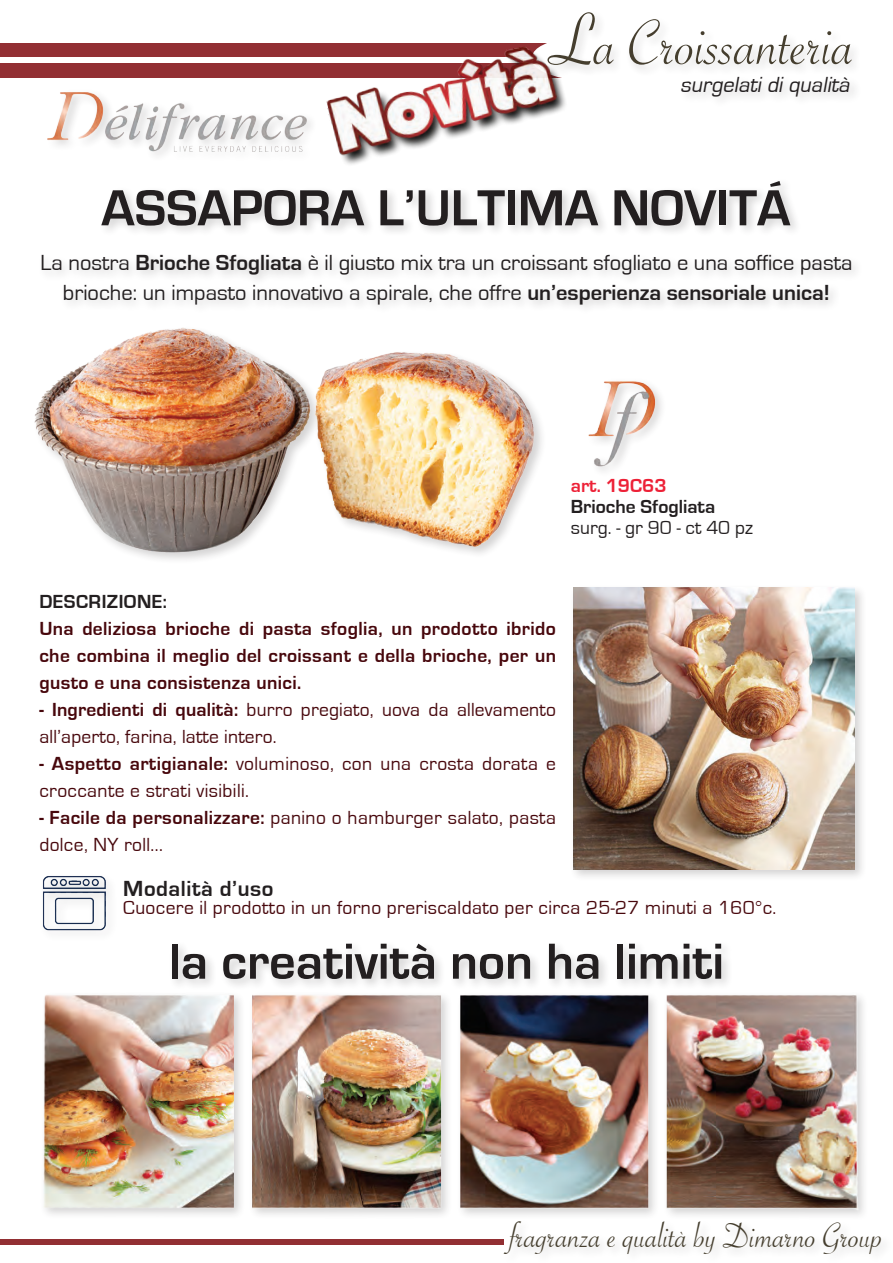
<style>
.page{position:relative;width:893px;height:1263px;background:#fff}
.page>*{position:absolute;margin:0;border:0;box-sizing:border-box;transform-origin:0 0}
.t1{font:68.25px "Savoye Let Plain";color:#453e2e}
.t2{font:700 52.5px "Eurostile";color:#231f20}
.t3{font:37.5px "Savoye Let Plain";color:#453e2e}
.t4{font:22.5px/30px "Eurostile";color:#231f20;text-align:center}
.t5{font:italic 22.5px "Eurostile";color:#231f20}
.t6{font:700 22.5px "Eurostile";letter-spacing:.025em;color:#231f20}
.t7{font:19.5px/27px "Eurostile";letter-spacing:.02em;color:#47070c}
.t8{font:700 19.5px/27px "Eurostile";letter-spacing:.02em;color:#47070c;text-align:justify}
.t9{font:19.5px "Eurostile";color:#231f20}
.t10{font:700 19.5px "Eurostile";color:#231f20}
.t11{font:700 19.5px "Eurostile";letter-spacing:.025em;color:#231f20}
.t12{font:700 19.5px "Eurostile";color:#ed2137}
.s1{font-size:78.75px}
.s2{font-weight:700}
</style>
<div class="page">
<div style="left:678px;top:74px;width:184px;height:35px;background:#fafafa"></div>
<div style="left:0;top:43px;width:570px;height:34px;background:#922f33"></div>
<div style="left:0;top:57px;width:570px;height:6px;background:#fff"></div>
<div style="left:532px;top:32px;width:204px;height:53px;border:12px solid #fff;border-radius:50%"></div>
<div style="left:544px;top:9px;width:319px;height:68px;background:#fefefe"></div>
<div style="left:0;top:1239px;width:503px;height:5px;background:#922f33"></div>
<img style="left:323px;top:43px;width:250px;height:122px">
<img style="left:48px;top:92px;width:258px;height:60px">
<img style="left:43px;top:994px;width:821px;height:221px">
<img style="left:34px;top:327px;width:508px;height:233px">
<img style="left:588px;top:381px;width:74px;height:90px">
<img style="left:42px;top:876px;width:67px;height:55px">
<div style="left:98px;top:178px;width:704px;height:60px;background:#231f20;opacity:.2"></div>
<div style="left:38px;top:251px;width:825px;height:65px;background:#fbfbfb"></div>
<div style="left:569px;top:584px;width:298px;height:298px;background:#231f20;opacity:.2"></div>
<img style="left:573px;top:588px;width:282px;height:282px">
<div style="left:168px;top:940px;width:565px;height:51px;background:#231f20;opacity:.2"></div>
<h1 class="t1" style="left:549px;top:-2px;width:307px"><span class="s1">L</span>a Croissanteria</h1>
<p class="t5" style="left:680px;top:73px;width:176px">surgelatidiqualità</p>
<h2 class="t2" style="left:101px;top:179px;width:691px">ASSAPORA L’ULTIMA NOVITÁ</h2>
<p class="t4" style="left:41px;top:248px;width:813px">La nostra <span class="s2">Brioche Sfogliata</span> è il giusto mix tra un croissant sfogliato e una soffice pasta brioche: un impasto innovativo a spirale, che offre <span class="s2">un’esperienza sensoriale unica!</span></p>
<p class="t12" style="left:571px;top:475px;width:97px">art. 19C63</p>
<p class="t10" style="left:571px;top:496px;width:146px">Brioche Sfogliata</p>
<p class="t9" style="left:571px;top:517px;width:184px">surg. - gr 90 - ct 40 pz</p>
<p class="t11" style="left:39px;top:591px;width:129px">DESCRIZIONE:</p>
<p class="t8" style="left:39px;top:616px;width:518px">Una deliziosa brioche di pasta sfoglia, un prodotto ibrido che combina il meglio del croissant e della brioche, per un gusto e una consistenza unici.</p>
<p class="t7" style="left:39px;top:697px;width:518px"><span class="s2">- Ingredienti di qualità:</span> burro pregiato, uova da allevamento all’aperto, farina, latte intero.</p>
<p class="t7" style="left:39px;top:751px;width:518px"><span class="s2">- Aspetto artigianale:</span> voluminoso, con una crosta dorata e croccante e strati visibili.</p>
<p class="t7" style="left:39px;top:805px;width:518px"><span class="s2">- Facile da personalizzare:</span> panino o hamburger salato, pasta dolce, NY roll...</p>
<p class="t6" style="left:123px;top:876px;width:152px">Modalità d’uso</p>
<p class="t7" style="left:123px;top:894px;width:654px">Cuocere il prodotto in un forno preriscaldato per circa 25-27 minuti a 160°c.</p>
<h2 class="t2" style="left:169px;top:933px;width:556px">la creatività non ha limiti</h2>
<h3 class="t3" style="left:510px;top:1211px;width:374px">fragranza e qualità by Dimarno Group</h3>
</div>
